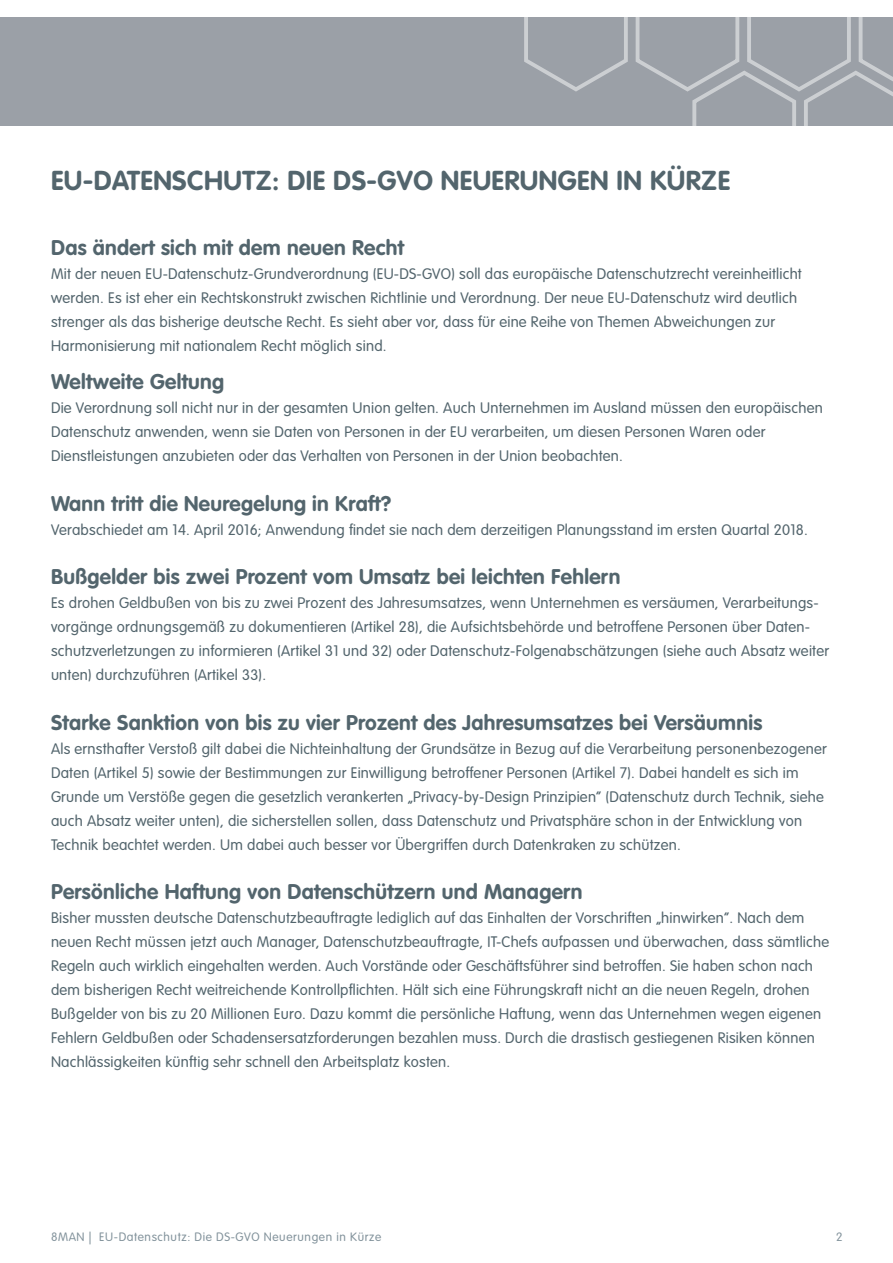
<style>
.page{position:relative;width:893px;height:1263px;background:#fff}
.page>*{position:absolute;margin:0;border:0;box-sizing:border-box;transform-origin:0 0}
.H1_-_Title{font:700 27px "VAG Rounded Std";letter-spacing:.015em;color:#53656d}
.B1{font:700 21px "VAG Rounded Std";letter-spacing:.015em;color:#53656d}
.B1-2{font:300 15px/24px "VAG Rounded Std";letter-spacing:.015em;color:#53656d}
.t1{font:300 12px "VAG Rounded Std";letter-spacing:.05em;color:#83939c}
</style>
<div class="page">
<div style="left:0;top:17px;width:893px;height:108px;background:#9ba0a7"></div>
<svg style="left:522px;top:17px;width:371px;height:109px"></svg>
<p class="H1_-_Title" style="left:51px;top:165px;width:681px">EU-DATENSCHUTZ: DIE DS-GVO NEUERUNGEN IN KÜRZE</p>
<h2 class="B1" style="left:51px;top:235px;width:354px">Das ändert sich mit dem neuen Recht</h2>
<h2 class="B1-2" style="left:51px;top:262px;width:752px">Mit der neuen EU-Datenschutz-Grundverordnung (EU-DS-GVO) soll das europäische Datenschutzrecht vereinheitlicht werden. Es ist eher ein Rechtskonstrukt zwischen Richtlinie und Verordnung. Der neue EU-Datenschutz wird deutlich strenger als das bisherige deutsche Recht. Es sieht aber vor, dass für eine Reihe von Themen Abweichungen zur Harmonisierung mit nationalem Recht möglich sind.</h2>
<p class="B1" style="left:51px;top:369px;width:175px">Weltweite Geltung</p>
<p class="B1-2" style="left:51px;top:396px;width:773px">Die Verordnung soll nicht nur in der gesamten Union gelten. Auch Unternehmen im Ausland müssen den europäischen<br>Datenschutz anwenden, wenn sie Daten von Personen in der EU verarbeiten, um diesen Personen Waren oder<br>Dienstleistungen anzubieten oder das Verhalten von Personen in der Union beobachten.</p>
<p class="B1" style="left:51px;top:491px;width:342px">Wann tritt die Neuregelung in Kraft?</p>
<p class="B1-2" style="left:51px;top:518px;width:758px">Verabschiedet am 14. April 2016; Anwendung findet sie nach dem derzeitigen Planungsstand im ersten Quartal 2018.</p>
<p class="B1" style="left:51px;top:564px;width:571px">Bußgelder bis zwei Prozent vom Umsatz bei leichten Fehlern</p>
<p class="B1-2" style="left:51px;top:591px;width:780px">Es drohen Geldbußen von bis zu zwei Prozent des Jahresumsatzes, wenn Unternehmen es versäumen, Verarbeitungs&shy;vorgänge ordnungsgemäß zu dokumentieren (Artikel 28), die Aufsichtsbehörde und betroffene Personen über Daten&shy;schutzverletzungen zu informieren (Artikel 31 und 32) oder Datenschutz-Folgenabschätzungen (siehe auch Absatz weiter unten) durchzuführen (Artikel 33).</p>
<p class="B1" style="left:51px;top:710px;width:713px">Starke Sanktion von bis zu vier Prozent des Jahresumsatzes bei Versäumnis</p>
<p class="B1-2" style="left:51px;top:737px;width:777px">Als ernsthafter Verstoß gilt dabei die Nichteinhaltung der Grundsätze in Bezug auf die Verarbeitung personenbezogener Daten (Artikel 5) sowie der Bestimmungen zur Einwilligung betroffener Personen (Artikel 7). Dabei handelt es sich im Grunde um Verstöße gegen die gesetzlich verankerten „Privacy-by-Design Prinzipien“ (Datenschutz durch Technik, siehe auch Absatz weiter unten), die sicherstellen sollen, dass Datenschutz und Privatsphäre schon in der Entwicklung von Technik beachtet werden. Um dabei auch besser vor Übergriffen durch Datenkraken zu schützen.</p>
<p class="B1" style="left:51px;top:879px;width:533px">Persönliche Haftung von Datenschützern und Managern</p>
<p class="B1-2" style="left:51px;top:906px;width:780px">Bisher mussten deutsche Datenschutzbeauftragte lediglich auf das Einhalten der Vorschriften „hinwirken“. Nach dem neuen Recht müssen jetzt auch Manager, Datenschutzbeauftragte, IT-Chefs aufpassen und überwachen, dass sämtliche Regeln auch wirklich eingehalten werden. Auch Vorstände oder Geschäftsführer sind betroffen. Sie haben schon nach dem bisherigen Recht weitreichende Kontrollpflichten. Hält sich eine Führungskraft nicht an die neuen Regeln, drohen Bußgelder von bis zu 20 Millionen Euro. Dazu kommt die persönliche Haftung, wenn das Unternehmen wegen eigenen Fehlern Geldbußen oder Schadensersatzforderungen bezahlen muss. Durch die drastisch gestiegenen Risiken können Nachlässigkeiten künftig sehr schnell den Arbeitsplatz kosten.</p>
<p class="t1" style="left:51px;top:1230px;width:332px">8MAN | EU-Datenschutz: Die DS-GVO Neuerungen in Kürze</p>
<p class="t1" style="left:836px;top:1230px;width:8px">2</p>
</div>
